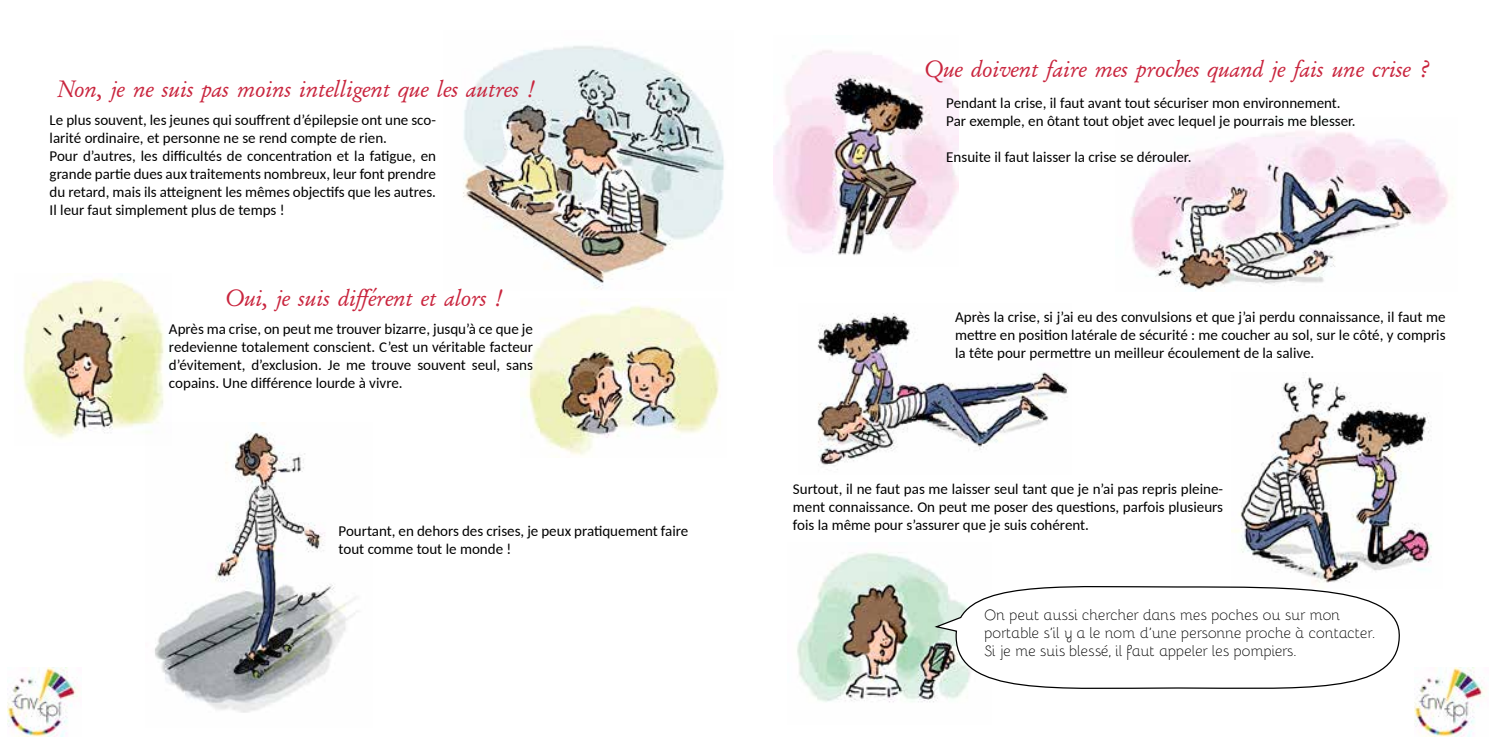
<style>
.page{position:relative;width:1489px;height:745px;background:#fff}
.page>*{position:absolute;margin:0;border:0;box-sizing:border-box;transform-origin:0 0}
.t1{font:25px "Alexander";color:#c9253e}
.t2{font:15px/18px "Carlito";color:#000}
.t3{font:300 15px/18px "Bellota";letter-spacing:-.01em;color:#000}
</style>
<div class="page">
<img style="left:773px;top:50px;width:185px;height:205px">
<img style="left:1131px;top:131px;width:318px;height:160px">
<img style="left:817px;top:313px;width:251px;height:157px">
<img style="left:1231px;top:372px;width:201px;height:208px">
<img style="left:797px;top:553px;width:163px;height:150px">
<img style="left:463px;top:46px;width:261px;height:244px">
<img style="left:22px;top:278px;width:142px;height:161px">
<img style="left:520px;top:301px;width:200px;height:154px">
<img style="left:145px;top:422px;width:213px;height:291px">
<svg style="left:932px;top:580px;width:468px;height:115px"></svg>
<img style="left:1414px;top:667px;width:71px;height:69px">
<svg style="left:18px;top:736px;width:30px;height:1px"></svg>
<img style="left:7px;top:667px;width:71px;height:69px">
<h1 class="t1" style="left:57px;top:74px;width:478px">Non, je ne suis pas moins intelligent que les autres !</h1>
<p class="t2" style="left:50px;top:110px;width:388px">Le plus souvent, les jeunes qui souffrent d’épilepsie ont une sco&shy;larité ordinaire, et personne ne se rend compte de rien.<br>Pour d’autres, les difficultés de concentration et la fatigue, en grande partie dues aux traitements nombreux, leur font prendre du retard, mais ils atteignent les mêmes objectifs que les autres.<br>Il leur faut simplement plus de temps !</p>
<h1 class="t1" style="left:225px;top:282px;width:277px">Oui, je suis différent et alors !</h1>
<p class="t2" style="left:169px;top:319px;width:365px;text-align:justify">Après ma crise, on peut me trouver bizarre, jusqu’à ce que je redevienne totalement conscient. C’est un véritable facteur d’évitement, d’exclusion. Je me trouve souvent seul, sans copains. Une différence lourde à vivre.</p>
<p class="t2" style="left:338px;top:520px;width:351px">Pourtant, en dehors des crises, je peux pratiquement faire tout comme tout le monde !</p>
<h1 class="t1" style="left:924px;top:54px;width:505px">Que doivent faire mes proches quand je fais une crise ?</h1>
<p class="t2" style="left:946px;top:93px;width:411px">Pendant la crise, il faut avant tout sécuriser mon environnement.<br>Par exemple, en ôtant tout objet avec lequel je pourrais me blesser.</p>
<p class="t2" style="left:946px;top:147px;width:247px">Ensuite il faut laisser la crise se dérouler.</p>
<p class="t2" style="left:955px;top:307px;width:492px;text-align:justify">Après la crise, si j’ai eu des convulsions et que j’ai perdu connaissance, il faut me mettre en position latérale de sécurité : me coucher au sol, sur le côté, y compris la tête pour permettre un meilleur écoulement de la salive.</p>
<p class="t2" style="left:793px;top:478px;width:431px;text-align:justify">Surtout, il ne faut pas me laisser seul tant que je n’ai pas repris pleine&shy;ment connaissance. On peut me poser des questions, parfois plusieurs fois la même pour s’assurer que je suis cohérent.</p>
<p class="t3" style="left:984px;top:604px;width:392px">On peut aussi chercher dans mes poches ou sur mon portable s’il y a le nom d’une personne proche à contacter.<br>Si je me suis blessé, il faut appeler les pompiers.</p>
</div>
